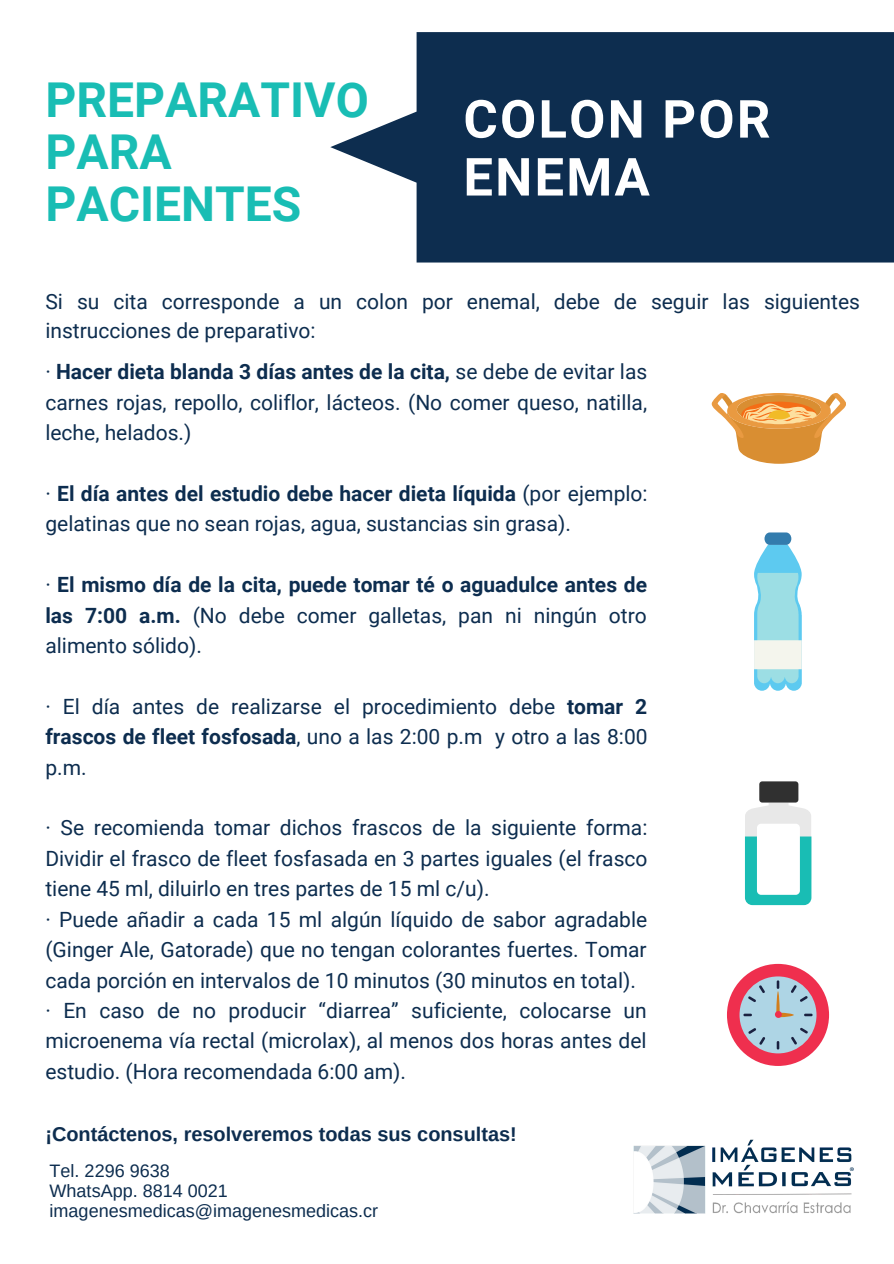
<style>
.page{position:relative;width:894px;height:1264px;background:#fff}
.page>*{position:absolute;margin:0;border:0;box-sizing:border-box;transform-origin:0 0}
.t1{font:700 52.5px/57.9px "Roboto";letter-spacing:.04em;color:#fff}
.t2{font:700 48px/52.2px "Roboto";color:#19bdb4}
.t3{font:21px/30.5px "Roboto";color:#0d2d4f}
.t4{font:700 21px/30.5px "Roboto";color:#0d2d4f;text-align:justify}
.t5{font:700 19.95px "Arimo";color:#0d2d4f}
.t6{font:18px/20.2px "Arimo";color:#0d2d4f}
.s1{font-weight:700}
.s2{font-weight:400}
</style>
<div class="page">
<svg style="left:330px;top:32px;width:563px;height:230px;background:#2c4866"></svg>
<img style="left:633px;top:1139px;width:221px;height:75px">
<div style="left:726px;top:963px;width:102px;height:102px;background:#ef2f4e;border-radius:50%"></div>
<div style="left:739px;top:976px;width:77px;height:77px;background:#aed5e5;border-radius:50%"></div>
<svg style="left:776px;top:1041px;width:3px;height:8px"></svg>
<svg style="left:743px;top:1013px;width:8px;height:3px"></svg>
<svg style="left:747px;top:985px;width:17px;height:17px"></svg>
<svg style="left:791px;top:1027px;width:16px;height:17px"></svg>
<svg style="left:748px;top:1028px;width:17px;height:16px"></svg>
<svg style="left:775px;top:980px;width:37px;height:38px"></svg>
<svg style="left:774px;top:1011px;width:7px;height:6px"></svg>
<svg style="left:754px;top:532px;width:47px;height:158px;background:#a3dce9"></svg>
<svg style="left:711px;top:393px;width:134px;height:71px"></svg>
<svg style="left:745px;top:802px;width:66px;height:103px;background:#7ed3ce"></svg>
<div style="left:756px;top:823px;width:43px;height:71px;background:#fff;border-radius:4px"></div>
<div style="left:759px;top:781px;width:39px;height:21px;background:#303030;border-radius:3px"></div>
<h2 class="t2" style="left:45px;top:74px;width:325px">PREPARATIVO<br>PARA<br>PACIENTES</h2>
<h1 class="t1" style="left:463px;top:91px;width:308px">COLON POR<br>ENEMA</h1>
<p class="t3" style="left:45px;top:287px;width:815px;line-height:29.2px">Si su cita corresponde a un colon por enemal, debe de seguir las siguientes instrucciones de preparativo:</p>
<p class="t3" style="left:45px;top:357px;width:603px;text-align:justify">· <span class="s1">Hacer dieta blanda 3 días antes de la cita,</span> se debe de evitar las carnes rojas, repollo, coliflor, lácteos. (No comer queso, natilla, leche, helados.)</p>
<p class="t3" style="left:45px;top:478px;width:603px">· <span class="s1">El día antes del estudio debe hacer dieta líquida</span> (por ejemplo: gelatinas que no sean rojas, agua, sustancias sin grasa).</p>
<p class="t4" style="left:45px;top:569px;width:603px"><span class="s2">·</span> El mismo día de la cita, puede tomar té o aguadulce antes de las 7:00 a.m. <span class="s2">(No debe comer galletas, pan ni ningún otro alimento sólido).</span></p>
<p class="t3" style="left:45px;top:691px;width:603px;text-align:justify">· El día antes de realizarse el procedimiento debe <span class="s1">tomar 2 frascos de fleet fosfosada</span>, uno a las 2:00 p.m y otro a las 8:00 p.m.</p>
<p class="t3" style="left:45px;top:813px;width:603px">· Se recomienda tomar dichos frascos de la siguiente forma:<br>Dividir el frasco de fleet fosfasada en 3 partes iguales (el frasco tiene 45 ml, diluirlo en tres partes de 15 ml c/u).<br>· Puede añadir a cada 15 ml algún líquido de sabor agradable (Ginger Ale, Gatorade) que no tengan colorantes fuertes. Tomar cada porción en intervalos de 10 minutos (30 minutos en total).<br>· En caso de no producir “diarrea” suficiente, colocarse un microenema vía rectal (microlax), al menos dos horas antes del estudio. (Hora recomendada 6:00 am).</p>
<p class="t5" style="left:45px;top:1123px;width:473px">¡Contáctenos, resolveremos todas sus consultas!</p>
<p class="t6" style="left:50px;top:1160px;width:330px">Tel. 2296 9638<br>WhatsApp. 8814 0021 imagenesmedicas@imagenesmedicas.cr</p>
</div>
